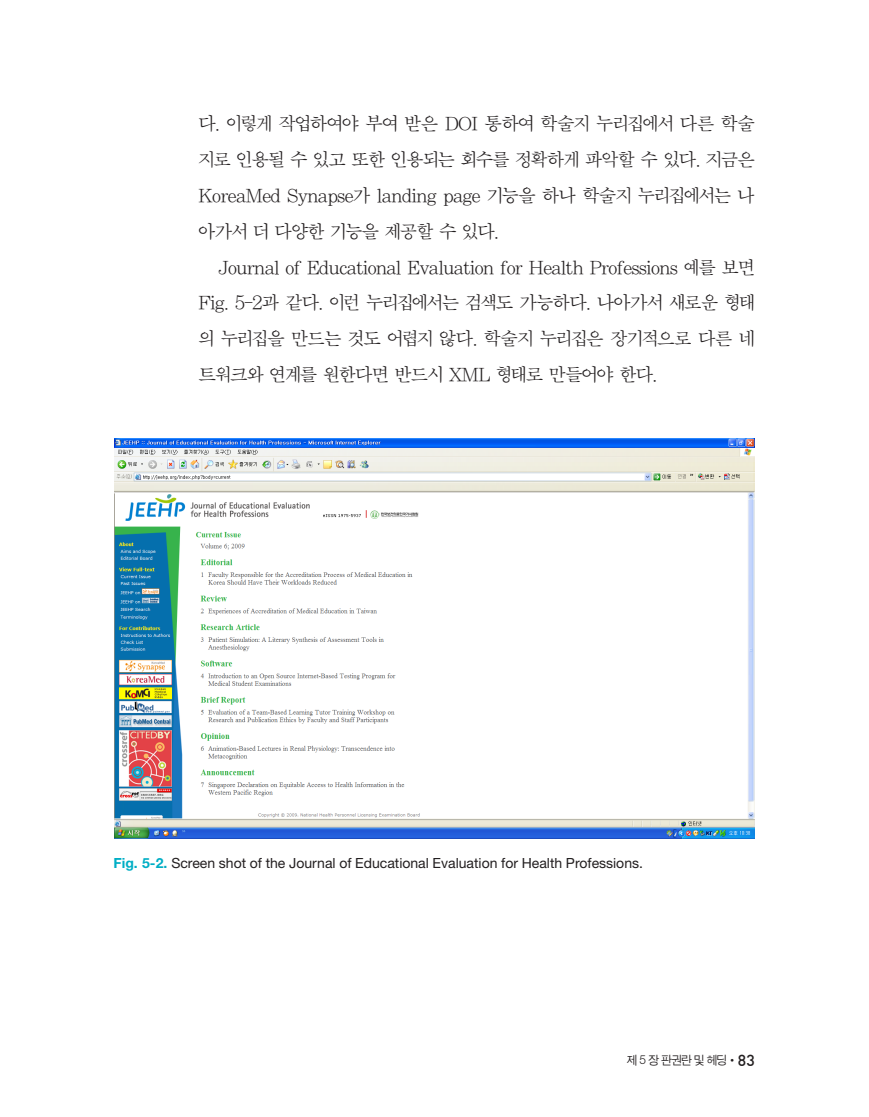
<style>
.page{position:relative;width:869px;height:1117px;background:#fff}
.page>*{position:absolute;margin:0;border:0;box-sizing:border-box;transform-origin:0 0}
.본문{font:18.38px/35.9px "SMS Myung Jo Std";letter-spacing:-.1em;color:#231f20;text-align:justify}
.본문-2{font:14px "Helvetica Neue";color:#231f20}
.t1{font:12.25px "Sand Jg";color:#231f20}
.s1{font-weight:700;color:#00aec5}
.s2{font-family:"Nanum Gothic OTF"}
.s3{font-family:"Dinmed";font-size:15.75px}
</style>
<div class="page">
<img style="left:114px;top:438px;width:640px;height:400px">
<p class="본문" style="left:197px;top:106px;width:559px">다. 이렇게 작업하여야 부여 받은 DOI 통하여 학술지 누리집에서 다른 학술 지로 인용될 수 있고 또한 인용되는 회수를 정확하게 파악할 수 있다. 지금은 KoreaMed Synapse가 landing page 기능을 하나 학술지 누리집에서는 나 아가서 더 다양한 기능을 제공할 수 있다.</p>
<p class="본문" style="left:198px;top:249px;width:560px;text-indent:20px">Journal of Educational Evaluation for Health Professions 예를 보면 Fig. 5-2과 같다. 이런 누리집에서는 검색도 가능하다. 나아가서 새로운 형태 의 누리집을 만드는 것도 어렵지 않다. 학술지 누리집은 장기적으로 다른 네 트워크와 연계를 원한다면 반드시 XML 형태로 만들어야 한다.</p>
<p class="본문-2" style="left:114px;top:854px;width:530px"><span class="s1">Fig. 5-2.</span> Screen shot of the Journal of Educational Evaluation for Health Professions.</p>
<p class="t1" style="left:626px;top:1053px;width:129px">제 5 장 판권란 및 헤딩<span class="s2">•</span><span class="s3">83</span></p>
</div>
